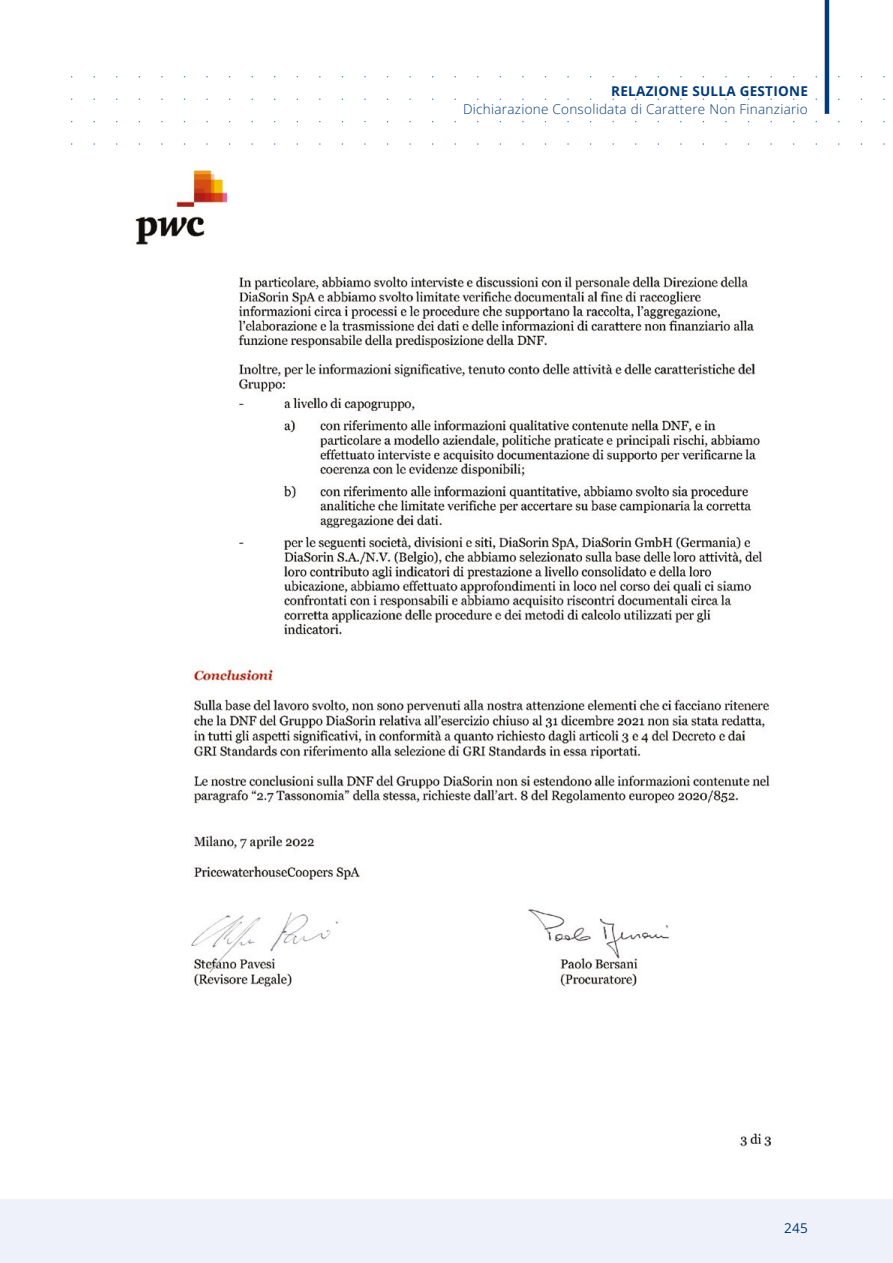
<style>
.page{position:relative;width:893px;height:1263px;background:#fff}
.page>*{position:absolute;margin:0;border:0;box-sizing:border-box;transform-origin:0 0}
.t1{font:300 13.5px "Open Sans";letter-spacing:.02em;color:#003a78}
.t2{font:700 13.5px "Open Sans";letter-spacing:.02em;color:#003a78}
.t3{font:13.5px "Open Sans";color:#003a78}
</style>
<div class="page">
<svg style="left:71px;top:63px;width:814px;height:82px"></svg>
<div style="left:0;top:1199px;width:893px;height:64px;background:#eef1fa"></div>
<hr style="left:825px;top:0;width:4px;height:114px;background:#003a78">
<img style="left:135px;top:170px;width:636px;height:977px">
<p class="t2" style="left:611px;top:82px;width:198px">RELAZIONE SULLA GESTIONE</p>
<p class="t1" style="left:463px;top:100px;width:346px">Dichiarazione Consolidata di Carattere Non Finanziario</p>
<p class="t3" style="left:784px;top:1219px;width:25px">245</p>
</div>
